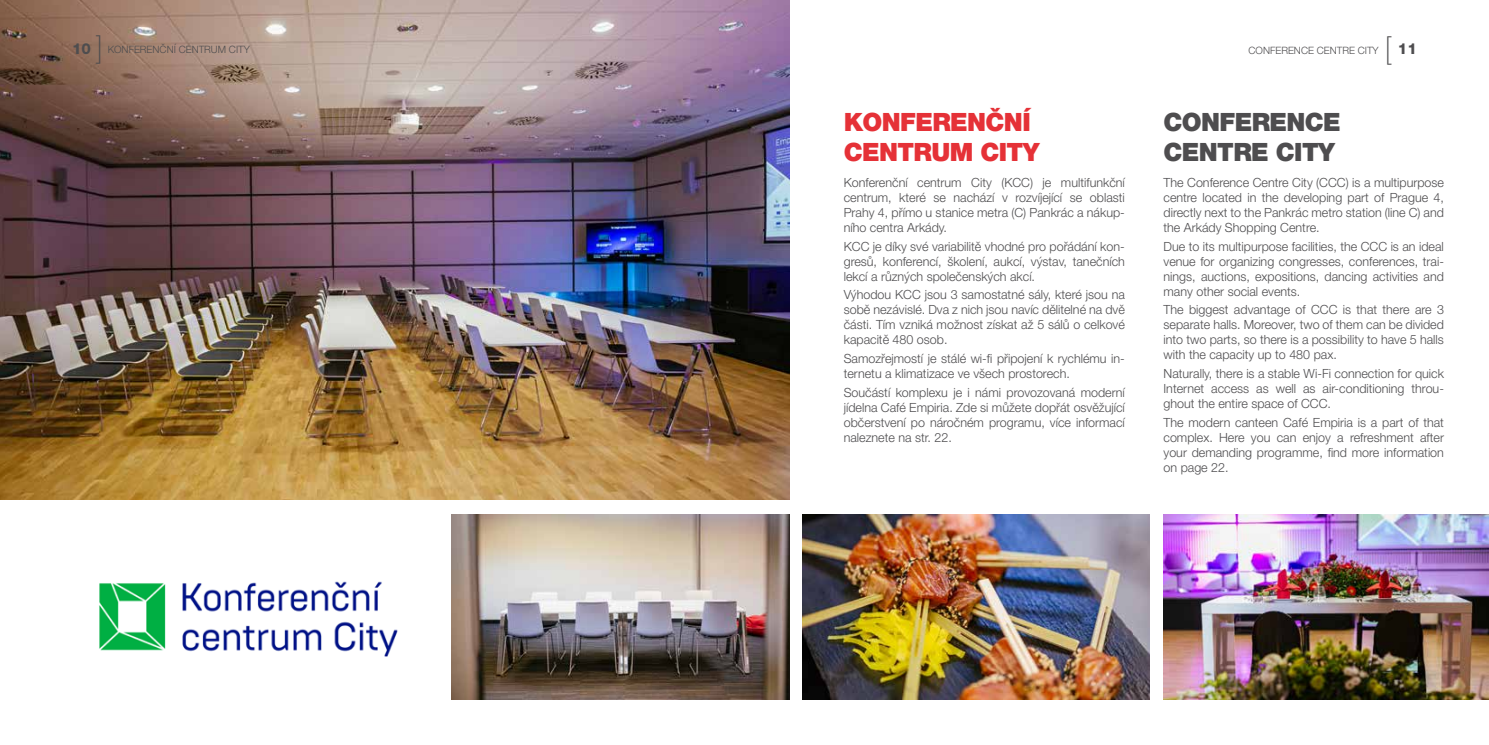
<style>
.page{position:relative;width:1489px;height:745px;background:#fff}
.page>*{position:absolute;margin:0;border:0;box-sizing:border-box;transform-origin:0 0}
.t1{font:900 25.25px/30px "Helvetica Neue LT Pro";letter-spacing:-.025em;color:#e53137}
.t2{font:900 25.25px/30px "Helvetica Neue LT Pro";letter-spacing:-.025em;color:#4e4d4f}
.t3{font:800 15.12px "Helvetica Neue LT Pro";color:#4e4d4f}
.t4{font:300 12.62px/15px "Helvetica Neue LT Pro";color:#4e4d4f;text-align:justify}
.t5{font:300 10.12px "Helvetica Neue LT Pro";color:#4e4d4f}
.s1{font-weight:100;font-size:31px}
</style>
<div class="page">
<img style="left:0;top:0;width:789px;height:499px">
<img style="left:452px;top:514px;width:337px;height:185px">
<img style="left:803px;top:514px;width:346px;height:185px">
<img style="left:1163px;top:514px;width:325px;height:185px">
<img style="left:99px;top:581px;width:299px;height:76px">
<p class="t3" style="left:72px;top:40px;width:32px">10<span class="s1">]</span></p>
<p class="t5" style="left:108px;top:43px;width:144px">KONFERENČNÍ CENTRUM CITY</p>
<p class="t5" style="left:1248px;top:44px;width:132px">CONFERENCE CENTRE CITY</p>
<p class="t3" style="left:1384px;top:40px;width:34px"><span class="s1">[</span> 11</p>
<h1 class="t1" style="left:843px;top:107px;width:197px">KONFERENČNÍ<br>CENTRUM CITY</h1>
<p class="t4" style="left:843px;top:175px;width:282px">Konferenční centrum City (KCC) je multifunkční centrum, které se nachází v rozvíjející se oblasti Prahy 4, přímo u stanice metra (C) Pankrác a nákup&shy;ního centra Arkády.</p>
<p class="t4" style="left:843px;top:238px;width:282px">KCC je díky své variabilitě vhodné pro pořádání kon&shy;gresů, konferencí, školení, aukcí, výstav, tanečních lekcí a různých společenských akcí.</p>
<p class="t4" style="left:843px;top:287px;width:283px">Výhodou KCC jsou 3 samostatné sály, které jsou na sobě nezávislé. Dva z nich jsou navíc dělitelné na dvě části. Tím vzniká možnost získat až 5 sálů o celkové kapacitě 480 osob.</p>
<p class="t4" style="left:843px;top:350px;width:282px">Samozřejmostí je stálé wi-fi připojení k rychlému in&shy;ternetu a klimatizace ve všech prostorech.</p>
<p class="t4" style="left:843px;top:384px;width:282px">Součástí komplexu je i námi provozovaná moderní jídelna Café Empiria. Zde si můžete dopřát osvěžující občerstvení po náročném programu, více informací naleznete na str. 22.</p>
<h1 class="t2" style="left:1163px;top:107px;width:179px">CONFERENCE<br>CENTRE CITY</h1>
<p class="t4" style="left:1163px;top:175px;width:282px">The Conference Centre City (CCC) is a multipurpose centre located in the developing part of Prague 4, directly next to the Pankrác metro station (line C) and the Arkády Shopping Centre.</p>
<p class="t4" style="left:1163px;top:238px;width:282px">Due to its multipurpose facilities, the CCC is an ideal venue for organizing congresses, conferences, trai&shy;nings, auctions, expositions, dancing activities and many other social events.</p>
<p class="t4" style="left:1163px;top:302px;width:282px">The biggest advantage of CCC is that there are 3 separate halls. Moreover, two of them can be divided into two parts, so there is a possibility to have 5 halls with the capacity up to 480 pax.</p>
<p class="t4" style="left:1163px;top:365px;width:282px">Naturally, there is a stable Wi-Fi connection for quick Internet access as well as air-conditioning throu&shy;ghout the entire space of CCC.</p>
<p class="t4" style="left:1163px;top:414px;width:282px">The modern canteen Café Empiria is a part of that complex. Here you can enjoy a refreshment after your demanding programme, find more information on page 22.</p>
</div>
